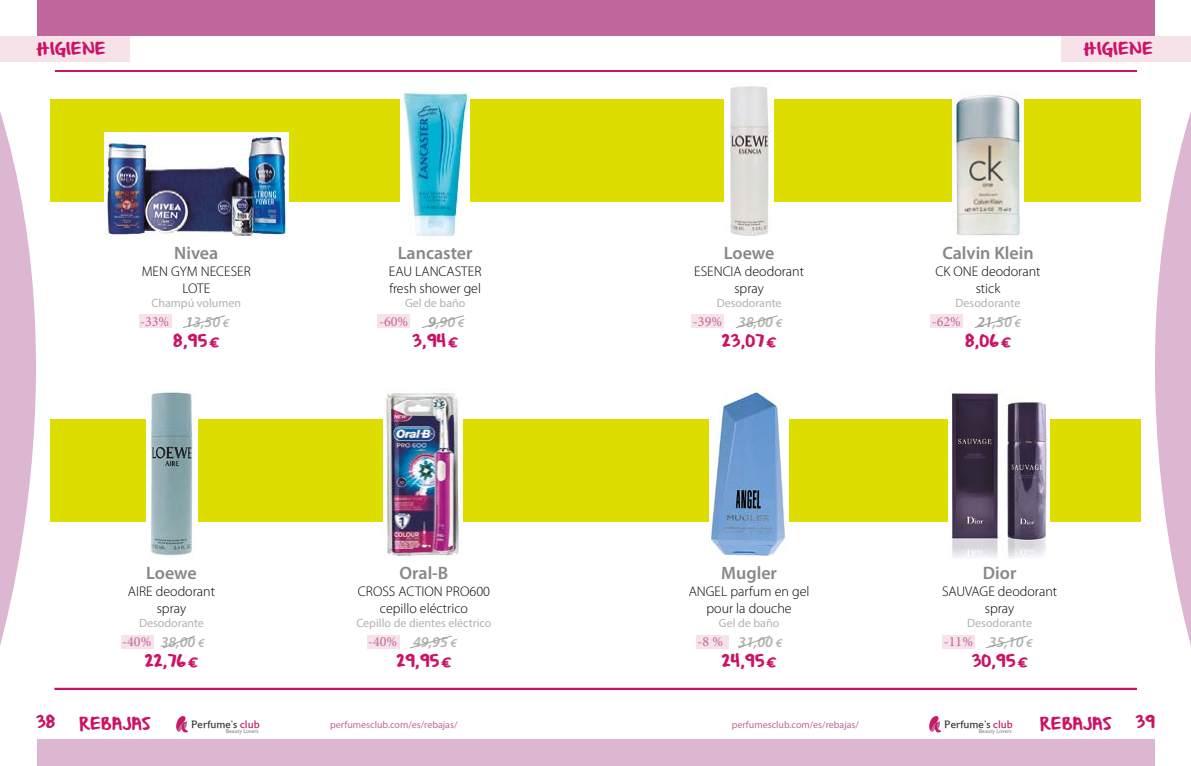
<style>
.page{position:relative;width:1191px;height:766px;background:#fff}
.page>*{position:absolute;margin:0;border:0;box-sizing:border-box;transform-origin:0 0}
.t1{font:600 18px "Myriad Pro";color:#878787}
.t2{font:italic 600 15px "Myriad Pro";color:#b3b2b2}
.t3{font:300 14px/16.8px "Myriad Pro";color:#000;text-align:center}
.t4{font:14px "From Where You Are";color:#cb1366}
.t5{font:14px "Minion Pro";color:#bf669d}
.t6{font:14px "From Where You Are";letter-spacing:.02em;color:#cb1366}
.t7{font:12px "Myriad Pro";color:#b3b2b2}
.t8{font:10.6px "Astoria Roman";color:#3b3a39}
.t9{font:10px "Myriad Pro";color:#bf669d}
.t10{font:5.6px "Astoria Roman";color:#89878a;scale:.95 1}
.s1{color:#9d9d9c}
.s2{font-size:12px}
.s3{font-size:10px}
.s4{color:#c41766}
</style>
<div class="page">
<svg style="left:929px;top:716px;width:12px;height:16px"></svg>
<svg style="left:176px;top:716px;width:12px;height:16px"></svg>
<div style="left:36px;top:0;width:1118px;height:36px;background:#bf669d"></div>
<div style="left:36px;top:739px;width:1118px;height:26px;background:#ddb6d1"></div>
<svg style="left:0;top:112px;width:36px;height:534px;fill:#ddb6d1"></svg>
<svg style="left:1155px;top:112px;width:36px;height:534px;fill:#ddb6d1"></svg>
<hr style="left:55px;top:70px;width:1081px;height:2px;background:#cb1366">
<hr style="left:54px;top:687px;width:1082px;height:2px;background:#cb1366">
<div style="left:595px;top:99px;width:546px;height:103px;background:#dedd00"></div>
<div style="left:595px;top:419px;width:546px;height:103px;background:#dedd00"></div>
<svg style="left:738px;top:635px;width:32px;height:14px"></svg>
<div style="left:696px;top:634px;width:32px;height:14px;background:#f7e2e9"></div>
<svg style="left:985px;top:635px;width:43px;height:14px"></svg>
<div style="left:942px;top:634px;width:33px;height:14px;background:#f7e2e9"></div>
<img style="left:709px;top:388px;width:80px;height:168px">
<img style="left:948px;top:390px;width:101px;height:168px">
<svg style="left:735px;top:315px;width:43px;height:13px"></svg>
<svg style="left:974px;top:315px;width:43px;height:13px"></svg>
<div style="left:692px;top:314px;width:32px;height:14px;background:#f7e2e9"></div>
<div style="left:930px;top:314px;width:33px;height:14px;background:#f7e2e9"></div>
<img style="left:952px;top:92px;width:71px;height:144px">
<img style="left:724px;top:86px;width:50px;height:150px">
<div style="left:0;top:36px;width:129px;height:25px;background:#f7e2e9"></div>
<div style="left:1061px;top:36px;width:130px;height:25px;background:#f7e2e9"></div>
<div style="left:50px;top:99px;width:545px;height:103px;background:#dedd00"></div>
<div style="left:50px;top:419px;width:545px;height:103px;background:#dedd00"></div>
<svg style="left:163px;top:635px;width:32px;height:14px"></svg>
<div style="left:121px;top:634px;width:32px;height:14px;background:#f7e2e9"></div>
<svg style="left:410px;top:635px;width:42px;height:14px"></svg>
<div style="left:367px;top:634px;width:32px;height:14px;background:#f7e2e9"></div>
<img style="left:146px;top:389px;width:51px;height:167px">
<img style="left:384px;top:388px;width:78px;height:168px">
<svg style="left:183px;top:315px;width:42px;height:13px"></svg>
<svg style="left:421px;top:315px;width:43px;height:13px"></svg>
<div style="left:139px;top:314px;width:32px;height:14px;background:#f7e2e9"></div>
<div style="left:378px;top:314px;width:32px;height:14px;background:#f7e2e9"></div>
<img style="left:400px;top:92px;width:70px;height:144px">
<img style="left:104px;top:133px;width:184px;height:105px">
<p class="t4" style="left:36px;top:42px;width:71px">HIGIENE</p>
<p class="t4" style="left:1083px;top:42px;width:71px">HIGIENE</p>
<p class="t1" style="left:174px;top:241px;width:46px">Nivea</p>
<p class="t3" style="left:142px;top:263px;width:111px">MEN GYM NECESER<br>LOTE</p>
<p class="t7" style="left:151px;top:295px;width:91px">Champú volumen</p>
<p class="t2" style="left:185px;top:312px;width:45px"><span class="s1">1</span>3,50 <span class="s2">€</span></p>
<p class="t4" style="left:173px;top:334px;width:47px">8,95 <span class="s3">€</span></p>
<p class="t1" style="left:398px;top:241px;width:76px">Lancaster</p>
<p class="t3" style="left:389px;top:263px;width:94px;text-align:left">EAU LANCASTER fresh shower gel</p>
<p class="t7" style="left:405px;top:295px;width:62px">Gel de baño</p>
<p class="t2" style="left:428px;top:312px;width:37px"><span class="s1">9</span>,90 <span class="s2">€</span></p>
<p class="t4" style="left:412px;top:334px;width:47px">3,94 <span class="s3">€</span></p>
<p class="t5" style="left:140px;top:312px;width:31px">-33%</p>
<p class="t5" style="left:379px;top:312px;width:31px">-60%</p>
<p class="t1" style="left:146px;top:561px;width:52px">Loewe</p>
<p class="t3" style="left:128px;top:583px;width:89px">AIRE deodorant spray</p>
<p class="t7" style="left:139px;top:615px;width:66px">Desodorante</p>
<p class="t2" style="left:161px;top:632px;width:45px">38,00 <span class="s2">€</span></p>
<p class="t4" style="left:145px;top:654px;width:55px">22,76 <span class="s3">€</span></p>
<p class="t5" style="left:122px;top:632px;width:31px">-40%</p>
<p class="t1" style="left:399px;top:561px;width:50px">Oral-B</p>
<p class="t3" style="left:358px;top:583px;width:134px">CROSS ACTION PRO600 cepillo eléctrico</p>
<p class="t7" style="left:356px;top:615px;width:137px">Cepillo de dientes eléctrico</p>
<p class="t2" style="left:413px;top:632px;width:45px">49,95 <span class="s2">€</span></p>
<p class="t4" style="left:396px;top:654px;width:57px">29,95 <span class="s3">€</span></p>
<p class="t5" style="left:368px;top:632px;width:31px">-40%</p>
<p class="t1" style="left:942px;top:241px;width:93px">Calvin Klein</p>
<p class="t3" style="left:935px;top:263px;width:107px">CK ONE deodorant stick</p>
<p class="t7" style="left:955px;top:295px;width:66px">Desodorante</p>
<p class="t2" style="left:977px;top:312px;width:45px"><span class="s1">21</span>,50 <span class="s2">€</span></p>
<p class="t4" style="left:965px;top:334px;width:47px">8,06 <span class="s3">€</span></p>
<p class="t1" style="left:724px;top:241px;width:52px">Loewe</p>
<p class="t3" style="left:694px;top:263px;width:111px">ESENCIA deodorant spray</p>
<p class="t7" style="left:716px;top:295px;width:66px">Desodorante</p>
<p class="t2" style="left:738px;top:312px;width:45px">38,00 <span class="s2">€</span></p>
<p class="t4" style="left:722px;top:334px;width:56px">23,07 <span class="s3">€</span></p>
<p class="t5" style="left:693px;top:312px;width:31px">-39%</p>
<p class="t5" style="left:932px;top:312px;width:31px">-62%</p>
<p class="t1" style="left:721px;top:561px;width:57px">Mugler</p>
<p class="t3" style="left:688px;top:583px;width:122px">ANGEL parfum en gel pour la douche</p>
<p class="t7" style="left:719px;top:615px;width:62px">Gel de baño</p>
<p class="t2" style="left:738px;top:632px;width:45px">31,00 <span class="s2">€</span></p>
<p class="t4" style="left:721px;top:654px;width:56px">24,95 <span class="s3">€</span></p>
<p class="t5" style="left:697px;top:632px;width:27px">-8 %</p>
<p class="t1" style="left:983px;top:561px;width:35px">Dior</p>
<p class="t3" style="left:942px;top:583px;width:117px">SAUVAGE deodorant spray</p>
<p class="t7" style="left:967px;top:615px;width:66px">Desodorante</p>
<p class="t2" style="left:988px;top:632px;width:45px">35,10 <span class="s2">€</span></p>
<p class="t4" style="left:971px;top:654px;width:57px">30,95 <span class="s3">€</span></p>
<p class="t5" style="left:944px;top:632px;width:31px">-11%</p>
<p class="t4" style="left:36px;top:715px;width:21px">38</p>
<p class="t6" style="left:79px;top:716px;width:73px">REBAJAS</p>
<p class="t8" style="left:191px;top:718px;width:70px">Perfume’s <span class="s4">club</span></p>
<p class="t10" style="left:226px;top:727px;width:36px">Beauty Lovers</p>
<p class="t9" style="left:330px;top:718px;width:129px">perfumesclub.com/es/rebajas/</p>
<p class="t9" style="left:731px;top:718px;width:129px">perfumesclub.com/es/rebajas/</p>
<p class="t8" style="left:944px;top:718px;width:70px">Perfume’s <span class="s4">club</span></p>
<p class="t10" style="left:979px;top:727px;width:36px">Beauty Lovers</p>
<p class="t6" style="left:1040px;top:716px;width:73px">REBAJAS</p>
<p class="t4" style="left:1135px;top:715px;width:21px">39</p>
</div>
